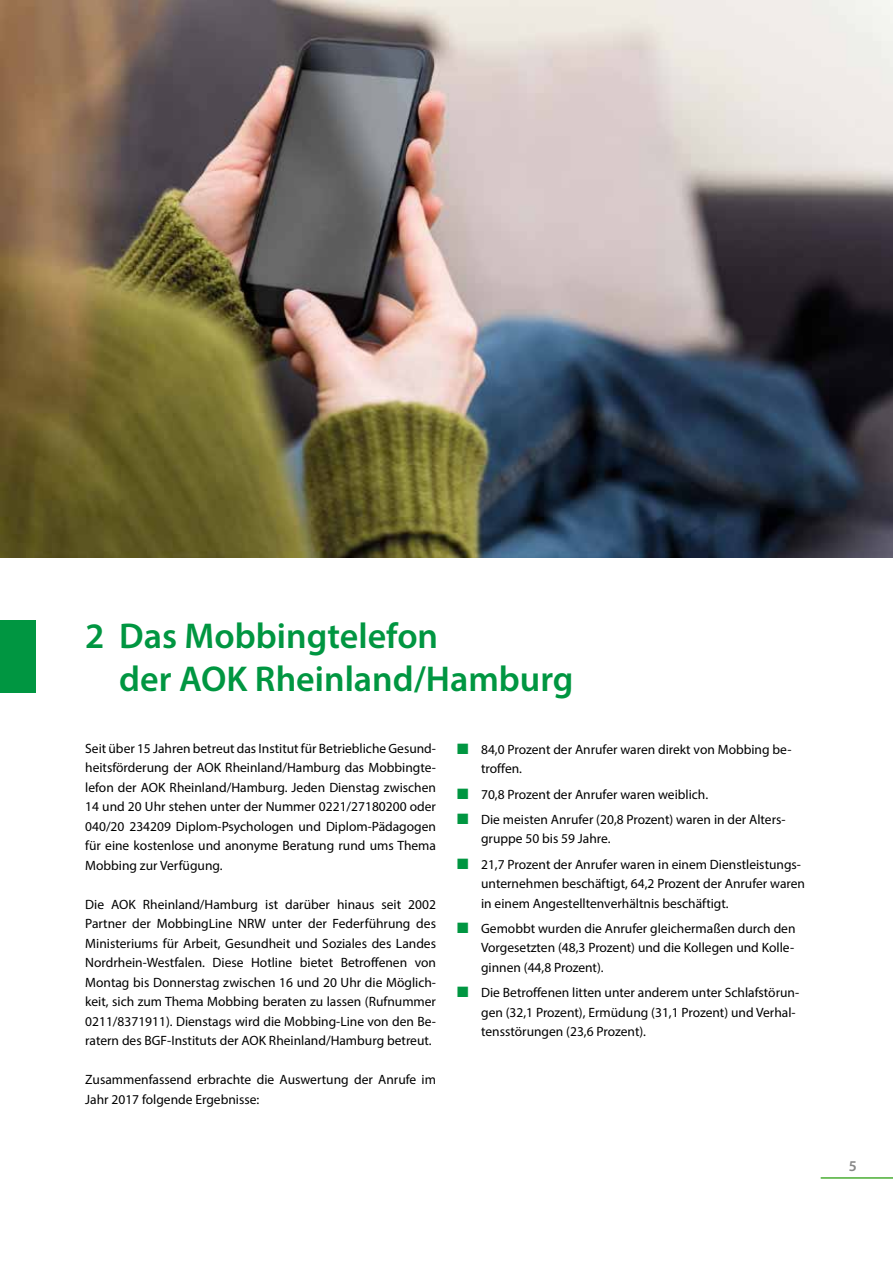
<style>
.page{position:relative;width:893px;height:1263px;background:#fff}
.page>*{position:absolute;margin:0;border:0;box-sizing:border-box;transform-origin:0 0}
.t1{font:600 36px/43.2px "Myriad Pro";color:#009641}
.t2{font:600 15px "Myriad Pro";color:#878787}
.t3{font:13.5px/19.5px "Myriad Pro";color:#000}
.s1{color:#009641}
</style>
<div class="page">
<hr style="left:821px;top:1177px;width:72px;height:2px;background:#4aad33">
<div style="left:0;top:620px;width:35px;height:73px;background:#009641"></div>
<img style="left:0;top:0;width:893px;height:557px">
<h1 class="t1" style="left:119px;top:613px;width:456px;text-indent:-34px">2 Das Mobbingtelefon<br>der AOK Rheinland/Hamburg</h1>
<p class="t3" style="left:85px;top:738px;width:352px;text-align:justify">Seit über 15 Jahren betreut das Institut für Betriebliche Gesund&shy;heitsförderung der AOK Rheinland/Hamburg das Mobbingte&shy;lefon der AOK Rheinland/Hamburg. Jeden Dienstag zwischen 14 und 20 Uhr stehen unter der Nummer 0221/27180200 oder 040/20 234209 Diplom-Psychologen und Diplom-Pädagogen für eine kostenlose und anonyme Beratung rund ums Thema Mobbing zur Verfügung.</p>
<p class="t3" style="left:85px;top:894px;width:352px;text-align:justify">Die AOK Rheinland/Hamburg ist darüber hinaus seit 2002<br>Partner der MobbingLine NRW unter der Federführung des Ministeriums für Arbeit, Gesundheit und Soziales des Landes Nordrhein-Westfalen. Diese Hotline bietet Betroffenen von Montag bis Donnerstag zwischen 16 und 20 Uhr die Möglich&shy;keit, sich zum Thema Mobbing beraten zu lassen (Rufnummer 0211/8371911). Dienstags wird die Mobbing-Line von den Be&shy;ratern des BGF-Instituts der AOK Rheinland/Hamburg betreut.</p>
<p class="t3" style="left:85px;top:1069px;width:352px">Zusammenfassend erbrachte die Auswertung der Anrufe im<br>Jahr 2017 folgende Ergebnisse:</p>
<p class="t3" style="left:481px;top:739px;width:312px;text-indent:-24px"><span class="s1">■</span> 84,0 Prozent der Anrufer waren direkt von Mobbing be&shy;troffen.</p>
<p class="t3" style="left:457px;top:784px;width:253px"><span class="s1">■</span> 70,8 Prozent der Anrufer waren weiblich.</p>
<p class="t3" style="left:481px;top:809px;width:306px;text-indent:-24px"><span class="s1">■</span> Die meisten Anrufer (20,8 Prozent) waren in der Alters&shy;gruppe 50 bis 59 Jahre.</p>
<p class="t3" style="left:481px;top:854px;width:325px;text-indent:-24px"><span class="s1">■</span> 21,7 Prozent der Anrufer waren in einem Dienstleistungs&shy;unternehmen beschäftigt, 64,2 Prozent der Anrufer waren in einem Angestelltenverhältnis beschäftigt.</p>
<p class="t3" style="left:481px;top:918px;width:316px;text-align:justify;text-indent:-24px"><span class="s1">■</span> Gemobbt wurden die Anrufer gleichermaßen durch den Vorgesetzten (48,3 Prozent) und die Kollegen und Kolle&shy;ginnen (44,8 Prozent).</p>
<p class="t3" style="left:481px;top:982px;width:320px;text-indent:-24px"><span class="s1">■</span> Die Betroffenen litten unter anderem unter Schlafstörun&shy;gen (32,1 Prozent), Ermüdung (31,1 Prozent) und Verhal&shy;tensstörungen (23,6 Prozent).</p>
<p class="t2" style="left:849px;top:1157px;width:10px">5</p>
</div>
